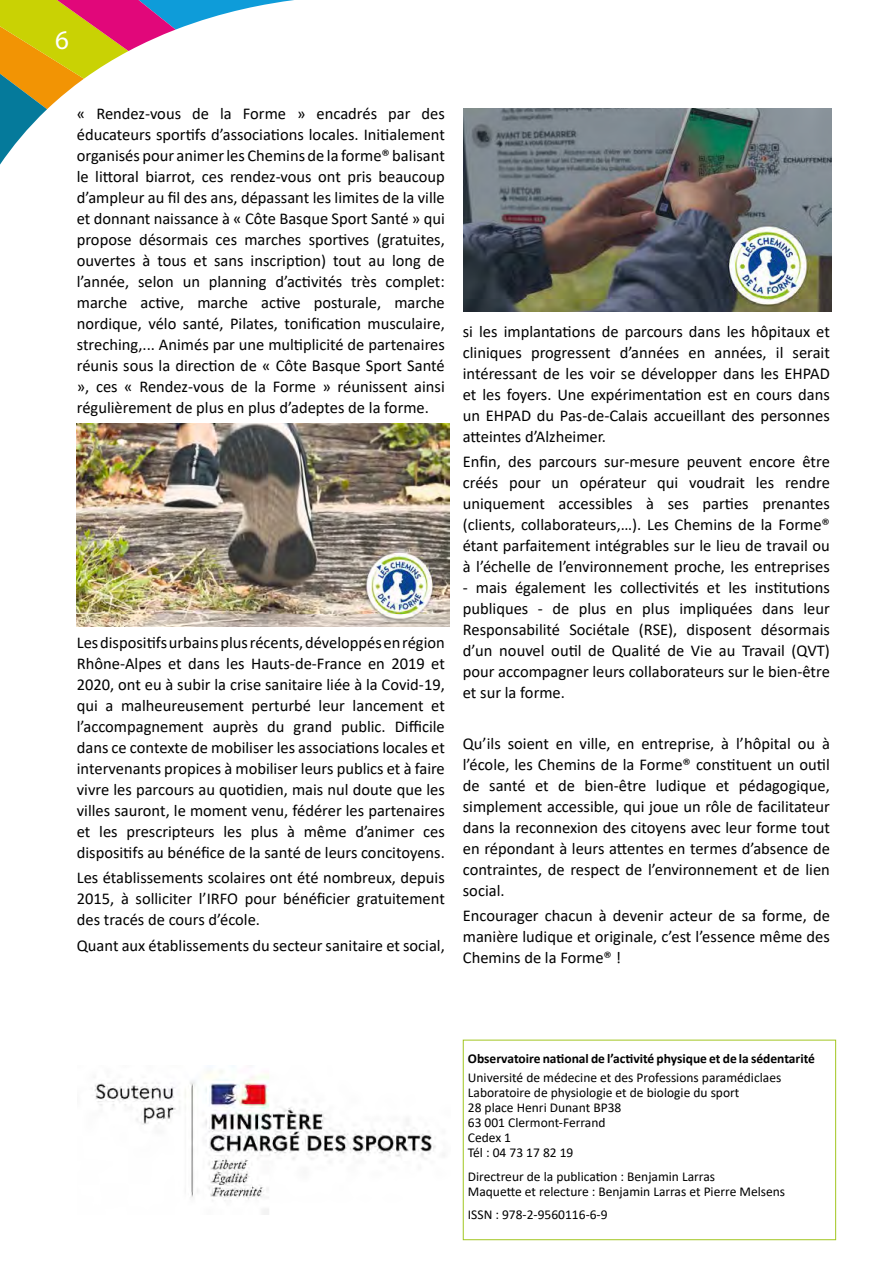
<style>
.page{position:relative;width:893px;height:1263px;background:#fff}
.page>*{position:absolute;margin:0;border:0;box-sizing:border-box;transform-origin:0 0}
.t1{font:27px "Myriad Pro";color:#fff}
.t2{font:16.5px/21px "Calibri";color:#000;text-align:justify}
.t3{font:13.5px/15px "Calibri";color:#000}
.t4{font:700 13.5px "Calibri";color:#000}
</style>
<div class="page">
<svg style="left:0;top:0;width:294px;height:165px"></svg>
<img style="left:76px;top:423px;width:373px;height:203px">
<img style="left:464px;top:108px;width:367px;height:203px">
<div style="left:463px;top:1040px;width:373px;height:200px;border:1px solid #a2c621"></div>
<img style="left:94px;top:1070px;width:351px;height:145px">
<h1 class="t1" style="left:55px;top:23px;width:15px">6</h1>
<p class="t2" style="left:77px;top:102px;width:370px">« Rendez-vous de la Forme » encadrés par des éducateurs sportifs d’associations locales. Initialement organisés pour animer les Chemins de la forme® balisant le littoral biarrot, ces rendez-vous ont pris beaucoup d’ampleur au fil des ans, dépassant les limites de la ville et donnant naissance à « Côte Basque Sport Santé » qui propose désormais ces marches sportives (gratuites, ouvertes à tous et sans inscription) tout au long de l’année, selon un planning d’activités très complet: marche active, marche active posturale, marche nordique, vélo santé, Pilates, tonification musculaire, streching,... Animés par une multiplicité de partenaires réunis sous la direction de « Côte Basque Sport Santé », ces « Rendez-vous de la Forme » réunissent ainsi régulièrement de plus en plus d’adeptes de la forme.</p>
<p class="t2" style="left:77px;top:632px;width:370px">Les dispositifs urbains plus récents, développés en région Rhône-Alpes et dans les Hauts-de-France en 2019 et 2020, ont eu à subir la crise sanitaire liée à la Covid-19, qui a malheureusement perturbé leur lancement et l’accompagnement auprès du grand public. Difficile dans ce contexte de mobiliser les associations locales et intervenants propices à mobiliser leurs publics et à faire vivre les parcours au quotidien, mais nul doute que les villes sauront, le moment venu, fédérer les partenaires et les prescripteurs les plus à même d’animer ces dispositifs au bénéfice de la santé de leurs concitoyens.</p>
<p class="t2" style="left:77px;top:867px;width:370px">Les établissements scolaires ont été nombreux, depuis 2015, à solliciter l’IRFO pour bénéficier gratuitement des tracés de cours d’école.</p>
<p class="t2" style="left:77px;top:934px;width:369px">Quant aux établissements du secteur sanitaire et social,</p>
<p class="t2" style="left:463px;top:320px;width:369px">si les implantations de parcours dans les hôpitaux et cliniques progressent d’années en années, il serait intéressant de les voir se développer dans les EHPAD et les foyers. Une expérimentation est en cours dans un EHPAD du Pas-de-Calais accueillant des personnes atteintes d’Alzheimer.</p>
<p class="t2" style="left:463px;top:451px;width:369px">Enfin, des parcours sur-mesure peuvent encore être créés pour un opérateur qui voudrait les rendre uniquement accessibles à ses parties prenantes (clients, collaborateurs,…). Les Chemins de la Forme® étant parfaitement intégrables sur le lieu de travail ou à l’échelle de l’environnement proche, les entreprises</p>
<p class="t2" style="left:463px;top:577px;width:369px">- mais également les collectivités et les institutions publiques - de plus en plus impliquées dans leur Responsabilité Sociétale (RSE), disposent désormais d’un nouvel outil de Qualité de Vie au Travail (QVT) pour accompagner leurs collaborateurs sur le bien-être et sur la forme.</p>
<p class="t2" style="left:463px;top:732px;width:369px">Qu’ils soient en ville, en entreprise, à l’hôpital ou à l’école, les Chemins de la Forme® constituent un outil de santé et de bien-être ludique et pédagogique, simplement accessible, qui joue un rôle de facilitateur dans la reconnexion des citoyens avec leur forme tout en répondant à leurs attentes en termes d’absence de contraintes, de respect de l’environnement et de lien social.</p>
<p class="t2" style="left:463px;top:904px;width:368px">Encourager chacun à devenir acteur de sa forme, de manière ludique et originale, c’est l’essence même des Chemins de la Forme® !</p>
<p class="t4" style="left:468px;top:1049px;width:349px">Observatoire national de l’activité physique et de la sédentarité</p>
<p class="t3" style="left:468px;top:1070px;width:315px">Université de médecine et des Professions paramédiclaes<br>Laboratoire de physiologie et de biologie du sport<br>28 place Henri Dunant BP38<br>63 001 Clermont-Ferrand<br>Cedex 1<br>Tél : 04 73 17 82 19</p>
<p class="t3" style="left:468px;top:1168px;width:319px">Directreur de la publication : Benjamin Larras<br>Maquette et relecture : Benjamin Larras et Pierre Melsens</p>
<p class="t3" style="left:468px;top:1207px;width:141px">ISSN : 978-2-9560116-6-9</p>
</div>
